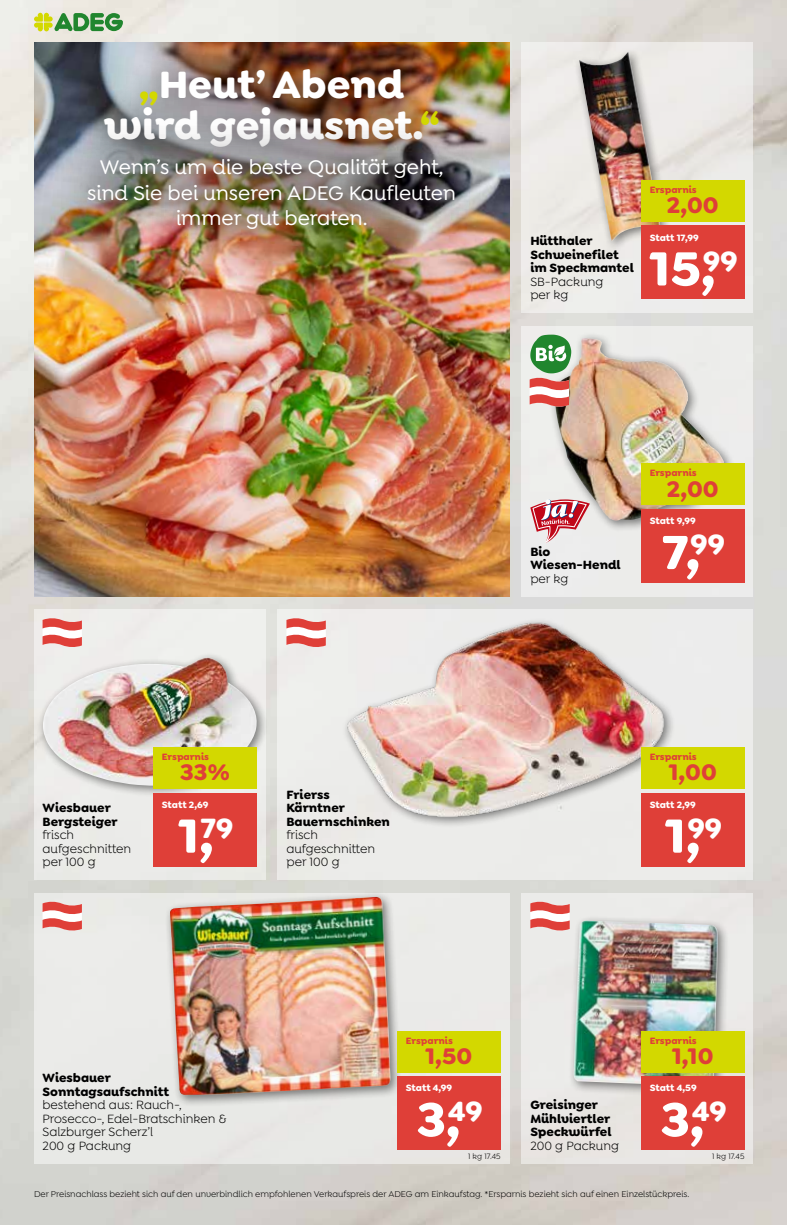
<style>
.page{position:relative;width:787px;height:1225px;background:#fff}
.page>*{position:absolute;margin:0;border:0;box-sizing:border-box;transform-origin:0 0}
.t1{font:700 51px "Goldplay Alt";color:#fff}
.t2{font:700 40.5px/40.5px "Goldplay Alt";color:#fff;text-align:center}
.t3{font:700 24px "Goldplay Alt";color:#df3f38}
.t4{font:500 21px/25.2px "Goldplay Alt";color:#fff;text-align:center}
.t5{font:12.75px/13.5px "Goldplay Alt";color:#000}
.t6{font:700 12.75px/13.5px "Goldplay Alt";color:#000}
.t7{font:700 9.75px "Goldplay Alt";color:#fff}
.t8{font:700 9.75px "Goldplay Alt";color:#df3f38}
.t9{font:9px "Goldplay Alt";color:#000}
.t10{font:8.25px "Goldplay Alt";color:#000}
.s1{color:#d3d800}
</style>
<div class="page">
<img style="left:0;top:0;width:787px;height:1225px">
<div style="left:522px;top:43px;width:231px;height:270px;background:#edebe8"></div>
<div style="left:522px;top:326px;width:231px;height:270px;background:#ececec"></div>
<div style="left:34px;top:610px;width:231px;height:270px;background:#ececea"></div>
<div style="left:278px;top:610px;width:475px;height:270px;background:#ececea"></div>
<div style="left:34px;top:893px;width:475px;height:270px;background:#eaeae8"></div>
<svg style="left:34px;top:13px;width:89px;height:18px;background:#86b66a"></svg>
<div style="left:522px;top:893px;width:231px;height:270px;background:#ebe9e8"></div>
<img style="left:34px;top:43px;width:475px;height:553px">
<div style="left:76px;top:41px;width:391px;height:135px;background:#000;opacity:.75"></div>
<div style="left:45px;top:114px;width:453px;height:159px;background:#000;opacity:.75"></div>
<div style="left:60px;top:131px;width:423px;height:126px;background:#000;opacity:.75"></div>
<img style="left:324px;top:601px;width:370px;height:224px">
<div style="left:37px;top:651px;width:232px;height:146px;background:#000;opacity:.5"></div>
<img style="left:43px;top:657px;width:214px;height:128px">
<div style="left:568px;top:915px;width:162px;height:183px;background:#000;opacity:.5"></div>
<img style="left:573px;top:920px;width:145px;height:166px">
<div style="left:164px;top:891px;width:238px;height:216px;background:#000;opacity:.5"></div>
<img style="left:170px;top:897px;width:221px;height:198px">
<img style="left:579px;top:52px;width:82px;height:189px">
<div style="left:549px;top:332px;width:186px;height:200px;background:#000;opacity:.5"></div>
<img style="left:555px;top:338px;width:160px;height:183px">
<div style="left:641px;top:509px;width:103px;height:74px;background:#df3f38"></div>
<div style="left:641px;top:464px;width:103px;height:41px;background:#d3d800"></div>
<div style="left:641px;top:226px;width:103px;height:73px;background:#df3f38"></div>
<div style="left:641px;top:180px;width:103px;height:42px;background:#d3d800"></div>
<div style="left:397px;top:1076px;width:103px;height:74px;background:#df3f38"></div>
<div style="left:397px;top:1031px;width:103px;height:41px;background:#d3d800"></div>
<svg style="left:43px;top:901px;width:39px;height:30px"></svg>
<svg style="left:530px;top:499px;width:60px;height:43px"></svg>
<div style="left:641px;top:793px;width:103px;height:73px;background:#df3f38"></div>
<div style="left:641px;top:747px;width:103px;height:42px;background:#d3d800"></div>
<div style="left:153px;top:793px;width:104px;height:73px;background:#df3f38"></div>
<div style="left:153px;top:747px;width:104px;height:42px;background:#d3d800"></div>
<svg style="left:286px;top:617px;width:40px;height:30px"></svg>
<svg style="left:43px;top:618px;width:39px;height:29px"></svg>
<svg style="left:529px;top:335px;width:42px;height:72px"></svg>
<div style="left:641px;top:1076px;width:103px;height:74px;background:#df3f38"></div>
<div style="left:641px;top:1031px;width:103px;height:41px;background:#d3d800"></div>
<svg style="left:530px;top:901px;width:39px;height:30px"></svg>
<h2 class="t2" style="left:104px;top:64px;width:337px"><span class="s1">„</span>Heut’ Abend wird gejausnet.<span class="s1">“</span></h2>
<h3 class="t4" style="left:87px;top:155px;width:370px">Wenn’s um die beste Qualität geht, sind Sie bei unseren ADEG Kaufleuten immer gut beraten.</h3>
<p class="t6" style="left:530px;top:234px;width:105px">Hütthaler<br>Schweinefilet im Speckmantel</p>
<p class="t5" style="left:530px;top:275px;width:75px">SB-Packung per kg</p>
<p class="t8" style="left:649px;top:183px;width:49px">Ersparnis</p>
<h3 class="t3" style="left:667px;top:189px;width:53px">2,00</h3>
<p class="t7" style="left:649px;top:231px;width:51px">Statt 17,99</p>
<h1 class="t1" style="left:649px;top:235px;width:90px">15,<sup>99</sup></h1>
<p class="t6" style="left:530px;top:544px;width:92px">Bio<br>Wiesen-Hendl</p>
<p class="t5" style="left:530px;top:572px;width:40px">per kg</p>
<p class="t8" style="left:649px;top:467px;width:49px">Ersparnis</p>
<h3 class="t3" style="left:667px;top:473px;width:53px">2,00</h3>
<p class="t7" style="left:649px;top:514px;width:48px">Statt 9,99</p>
<h1 class="t1" style="left:662px;top:519px;width:64px">7,<sup>99</sup></h1>
<p class="t6" style="left:43px;top:801px;width:77px">Wiesbauer<br>Bergsteiger</p>
<p class="t5" style="left:43px;top:828px;width:90px">frisch aufgeschnitten per 100 g</p>
<p class="t8" style="left:162px;top:750px;width:49px">Ersparnis</p>
<h3 class="t3" style="left:180px;top:756px;width:51px">33%</h3>
<p class="t7" style="left:162px;top:798px;width:48px">Statt 2,69</p>
<h1 class="t1" style="left:178px;top:802px;width:56px">1,<sup>79</sup></h1>
<p class="t6" style="left:286px;top:787px;width:105px">Frierss<br>Kärntner<br>Bauernschinken</p>
<p class="t5" style="left:286px;top:828px;width:90px">frisch aufgeschnitten per 100 g</p>
<p class="t8" style="left:649px;top:750px;width:49px">Ersparnis</p>
<h3 class="t3" style="left:668px;top:756px;width:50px">1,00</h3>
<p class="t7" style="left:649px;top:798px;width:48px">Statt 2,99</p>
<h1 class="t1" style="left:665px;top:802px;width:59px">1,<sup>99</sup></h1>
<p class="t6" style="left:43px;top:1071px;width:128px">Wiesbauer<br>Sonntagsaufschnitt</p>
<p class="t5" style="left:43px;top:1098px;width:185px">bestehend aus: Rauch-,<br>Prosecco-, Edel-Bratschinken &amp;<br>Salzburger Scherz’l<br>200 g Packung</p>
<p class="t8" style="left:406px;top:1034px;width:49px">Ersparnis</p>
<p class="t8" style="left:649px;top:1034px;width:49px">Ersparnis</p>
<h3 class="t3" style="left:425px;top:1040px;width:48px">1,50</h3>
<h3 class="t3" style="left:672px;top:1040px;width:43px">1,10</h3>
<p class="t7" style="left:406px;top:1081px;width:48px">Statt 4,99</p>
<p class="t7" style="left:649px;top:1081px;width:49px">Statt 4,59</p>
<h1 class="t1" style="left:417px;top:1086px;width:67px">3,<sup>49</sup></h1>
<p class="t10" style="left:468px;top:1152px;width:34px">1 kg 17.45</p>
<p class="t6" style="left:530px;top:1098px;width:83px">Greisinger<br>Mühlviertler<br>Speckwürfel</p>
<p class="t5" style="left:530px;top:1139px;width:90px">200 g Packung</p>
<h1 class="t1" style="left:660px;top:1086px;width:67px">3,<sup>49</sup></h1>
<p class="t10" style="left:712px;top:1152px;width:34px">1 kg 17.45</p>
<p class="t9" style="left:34px;top:1188px;width:656px">Der Preisnachlass bezieht sich auf den unverbindlich empfohlenen Verkaufspreis der ADEG am Einkaufstag. *Ersparnis bezieht sich auf einen Einzelstückpreis.</p>
</div>
